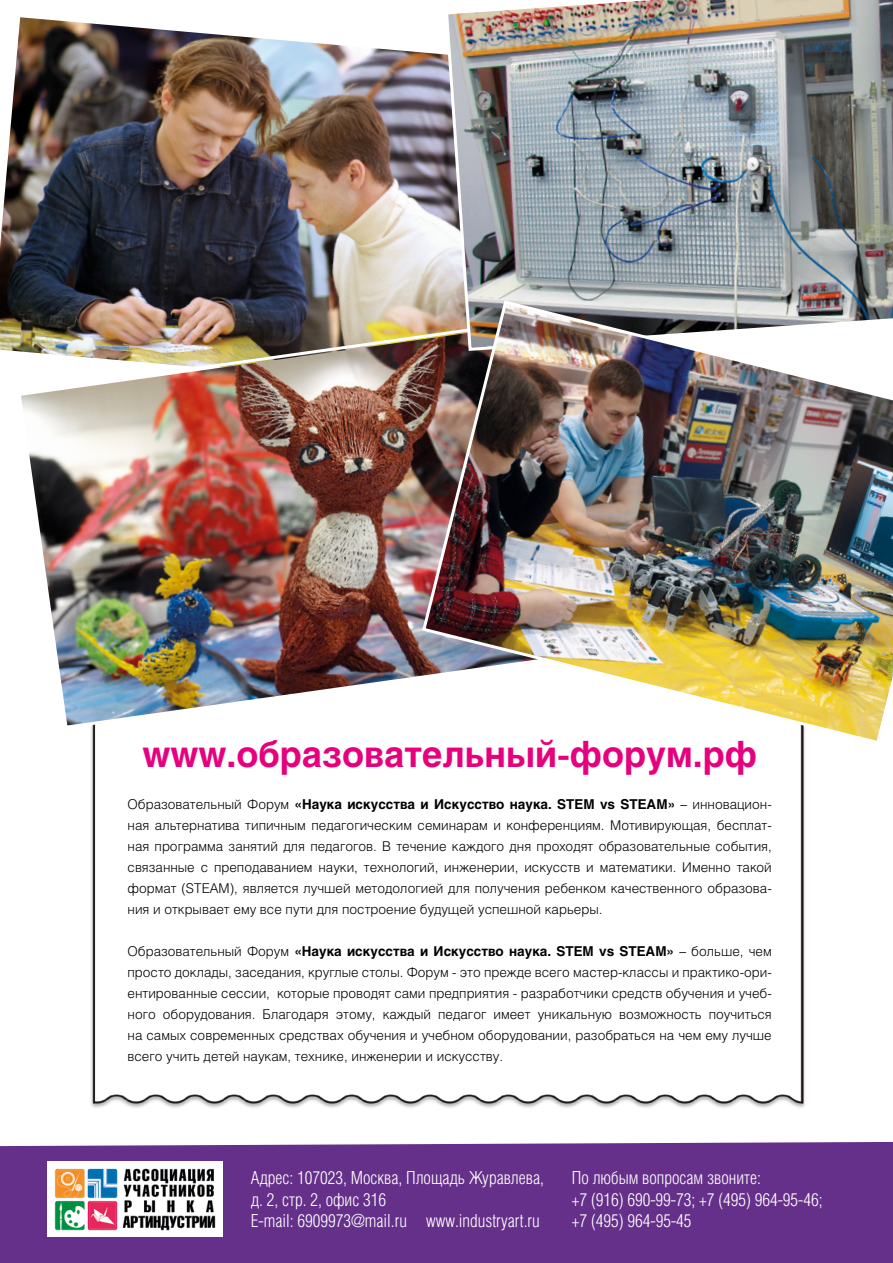
<style>
.page{position:relative;width:893px;height:1263px;background:#fff}
.page>*{position:absolute;margin:0;border:0;box-sizing:border-box;transform-origin:0 0}
.t1{font:700 36px "Helios";color:#e6007d}
.t2{font:300 18px/21.6px "Helios Cond";color:#fff}
.t3{font:300 13.5px/21px "Helios";color:#000;text-align:justify}
.s1{font-weight:700}
</style>
<div class="page">
<div style="left:0;top:1142px;width:893px;height:121px;background:#653089"></div>
<img style="left:48px;top:1161px;width:175px;height:75px">
<img style="left:91px;top:730px;width:714px;height:378px">
<img style="left:0;top:17px;width:443px;height:335px">
<img style="left:16px;top:323px;width:404px;height:407px">
<img style="left:443px;top:0;width:450px;height:299px">
<img style="left:420px;top:299px;width:473px;height:447px">
<h1 class="t1" style="left:142px;top:733px;width:616px">www.образовательный-форум.рф</h1>
<p class="t3" style="left:128px;top:793px;width:646px">Образовательный Форум <span class="s1">«Наука искусства и Искусство наука. STEM vs STEAM»</span> – инновацион&shy;ная альтернатива типичным педагогическим семинарам и конференциям. Мотивирующая, бесплат&shy;ная программа занятий для педагогов. В течение каждого дня проходят образовательные события, связанные с преподаванием науки, технологий, инженерии, искусств и математики. Именно такой формат (STEAM), является лучшей методологией для получения ребенком качественного образова&shy;ния и открывает ему все пути для построение будущей успешной карьеры.</p>
<p class="t3" style="left:128px;top:940px;width:646px">Образовательный Форум <span class="s1">«Наука искусства и Искусство наука. STEM vs STEAM»</span> – больше, чем просто доклады, заседания, круглые столы. Форум - это прежде всего мастер-классы и практико-ори&shy;ентированные сессии, которые проводят сами предприятия - разработчики средств обучения и учеб&shy;ного оборудования. Благодаря этому, каждый педагог имеет уникальную возможность поучиться на самых современных средствах обучения и учебном оборудовании, разобраться на чем ему лучше всего учить детей наукам, технике, инженерии и искусству.</p>
<h2 class="t2" style="left:251px;top:1167px;width:295px">Адрес: 107023, Москва, Площадь Журавлева, д. 2, стр. 2, офис 316<br>E-mail: 6909973@mail.ru www.industryart.ru</h2>
<h2 class="t2" style="left:572px;top:1167px;width:252px">По любым вопросам звоните:<br>+7 (916) 690-99-73; +7 (495) 964-95-46; +7 (495) 964-95-45</h2>
</div>
